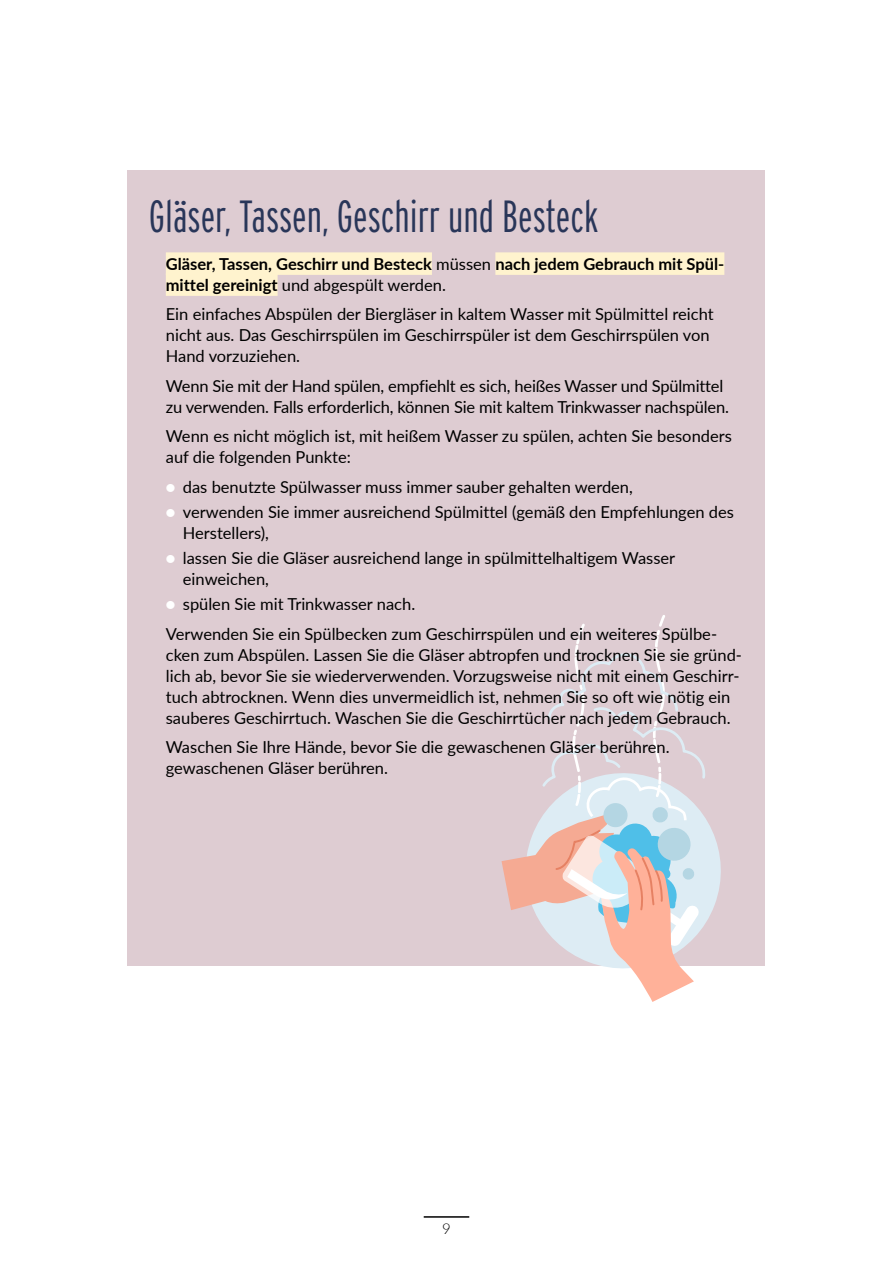
<style>
.page{position:relative;width:893px;height:1263px;background:#fff}
.page>*{position:absolute;margin:0;border:0;box-sizing:border-box;transform-origin:0 0}
.Title{font:300 45px "Interstate Compressed";color:#293659}
.Body_text_Normal{font:16.5px/21px "Lato";color:#000}
.Body_text_bullet{font:16.5px/21px "Lato";color:#000}
.Body_text_Normal-2{font:700 16.5px/21px "Lato";color:#000}
.t1{font:300 15px "Lato";color:#000}
.s1{font-weight:400}
.s2{font-weight:900;color:#fff}
</style>
<div class="page">
<hr style="left:424px;top:1216px;width:45px;height:2px;background:#000">
<div style="left:128px;top:170px;width:637px;height:795px;background:#deccd2"></div>
<svg style="left:706px;top:820px;width:27px;height:146px"></svg>
<svg style="left:502px;top:615px;width:204px;height:387px"></svg>
<div style="left:166px;top:252px;width:266px;height:23px;background:#fff3ce"></div>
<div style="left:495px;top:252px;width:229px;height:23px;background:#fff3ce"></div>
<div style="left:166px;top:273px;width:112px;height:23px;background:#fff3ce"></div>
<p class="Title" style="left:149px;top:190px;width:451px">Gläser, Tassen, Geschirr und Besteck</p>
<p class="Body_text_Normal-2" style="left:166px;top:252px;width:560px">Gläser, Tassen, Geschirr und Besteck <span class="s1">müssen</span> nach jedem Gebrauch mit Spül&shy;mittel gereinigt <span class="s1">und abgespült werden.</span></p>
<p class="Body_text_Normal" style="left:166px;top:303px;width:549px">Ein einfaches Abspülen der Biergläser in kaltem Wasser mit Spülmittel reicht nicht aus. Das Geschirrspülen im Geschirrspüler ist dem Geschirrspülen von<br>Hand vorzuziehen.</p>
<p class="Body_text_Normal" style="left:166px;top:374px;width:565px">Wenn Sie mit der Hand spülen, empfiehlt es sich, heißes Wasser und Spülmittel zu verwenden. Falls erforderlich, können Sie mit kaltem Trinkwasser nachspülen.</p>
<p class="Body_text_Normal" style="left:166px;top:425px;width:568px">Wenn es nicht möglich ist, mit heißem Wasser zu spülen, achten Sie besonders auf die folgenden Punkte:</p>
<p class="Body_text_bullet" style="left:166px;top:475px;width:469px"><span class="s2">•</span> das benutzte Spülwasser muss immer sauber gehalten werden,</p>
<p class="Body_text_bullet" style="left:183px;top:501px;width:553px;text-indent:-17px"><span class="s2">•</span> verwenden Sie immer ausreichend Spülmittel (gemäß den Empfehlungen des<br>Herstellers),</p>
<p class="Body_text_bullet" style="left:183px;top:547px;width:494px;text-indent:-17px"><span class="s2">•</span> lassen Sie die Gläser ausreichend lange in spülmittelhaltigem Wasser einweichen,</p>
<p class="Body_text_bullet" style="left:166px;top:593px;width:251px"><span class="s2">•</span> spülen Sie mit Trinkwasser nach.</p>
<p class="Body_text_Normal" style="left:166px;top:623px;width:578px">Verwenden Sie ein Spülbecken zum Geschirrspülen und ein weiteres Spülbe&shy;cken zum Abspülen. Lassen Sie die Gläser abtropfen und trocknen Sie sie gründ&shy;lich ab, bevor Sie sie wiederverwenden. Vorzugsweise nicht mit einem Geschirr&shy;tuch abtrocknen. Wenn dies unvermeidlich ist, nehmen Sie so oft wie nötig ein sauberes Geschirrtuch. Waschen Sie die Geschirrtücher nach jedem Gebrauch.</p>
<p class="Body_text_Normal" style="left:166px;top:736px;width:505px">Waschen Sie Ihre Hände, bevor Sie die gewaschenen Gläser berühren. gewaschenen Gläser berühren.</p>
<p class="t1" style="left:442px;top:1218px;width:10px">9</p>
</div>
